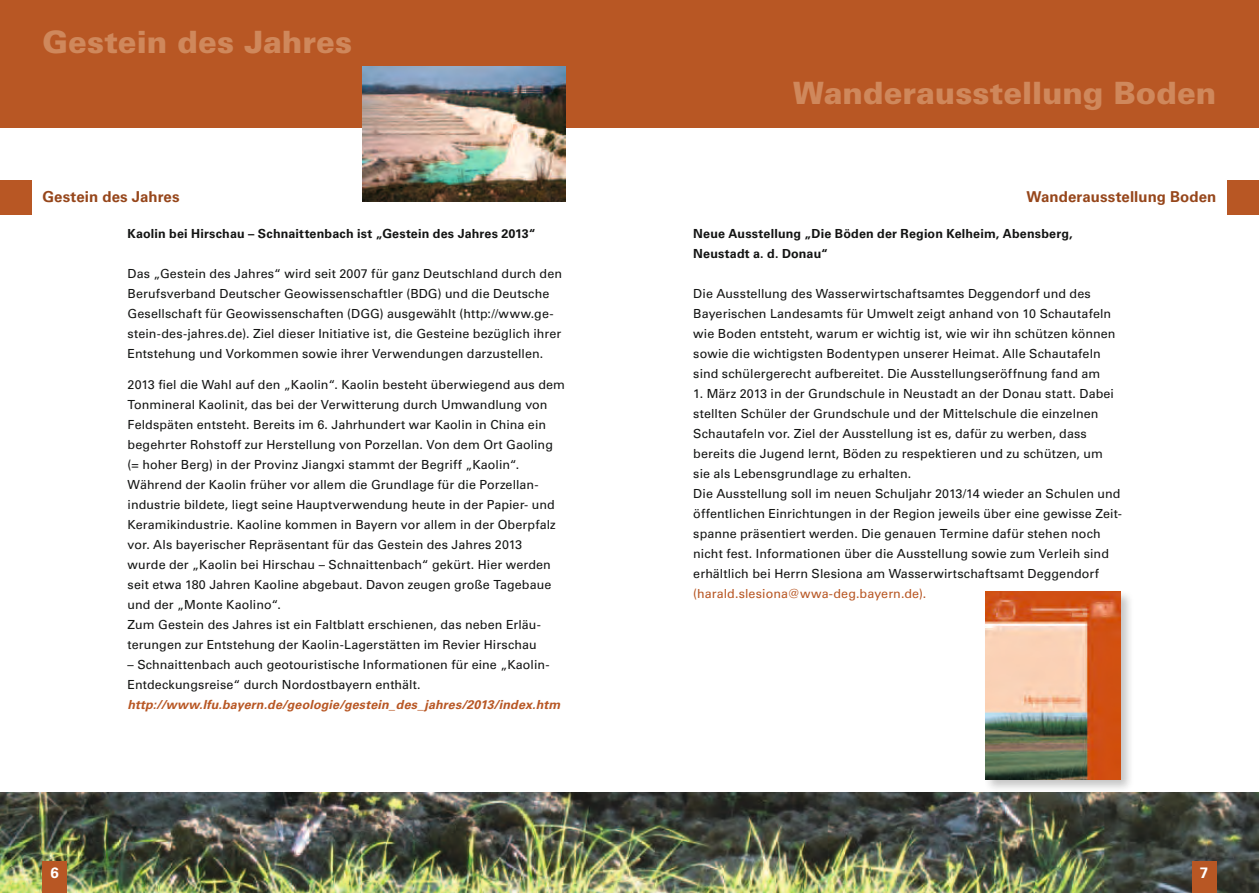
<style>
.page{position:relative;width:1259px;height:893px;background:#fff}
.page>*{position:absolute;margin:0;border:0;box-sizing:border-box;transform-origin:0 0}
.t1{font:900 30.75px "Univers LT Std";color:#cf885c}
.t2{font:700 15px "Univers LT Std";letter-spacing:.005em;color:#96461b}
.t3{font:700 15px "Univers LT Std";color:#fff}
.t4{font:12.45px/20px "Univers LT Std";letter-spacing:.01em;color:#131413}
.t5{font:700 12.45px/20px "Univers LT Std";letter-spacing:.015em;color:#131413}
.s1{font-weight:700;font-style:italic;color:#b85724}
.s2{color:#b85724}
</style>
<div class="page">
<div style="left:0;top:0;width:1259px;height:128px;background:#b85724"></div>
<img style="left:0;top:792px;width:1259px;height:101px">
<div style="left:1227px;top:181px;width:32px;height:34px;background:#b85724"></div>
<div style="left:0;top:181px;width:32px;height:34px;background:#b85724"></div>
<div style="left:43px;top:861px;width:24px;height:32px;background:#b85724"></div>
<div style="left:1192px;top:861px;width:24px;height:32px;background:#b85724"></div>
<img style="left:362px;top:67px;width:204px;height:135px">
<div style="left:983px;top:589px;width:151px;height:204px;background:#131413;opacity:.25"></div>
<img style="left:985px;top:591px;width:135px;height:188px">
<p class="t1" style="left:43px;top:23px;width:311px">Gestein des Jahres</p>
<p class="t2" style="left:43px;top:188px;width:139px">Gestein des Jahres</p>
<p class="t5" style="left:128px;top:223px;width:410px">Kaolin bei Hirschau – Schnaittenbach ist „Gestein des Jahres 2013“</p>
<p class="t4" style="left:128px;top:263px;width:436px">Das „Gestein des Jahres“ wird seit 2007 für ganz Deutschland durch den Berufsverband Deutscher Geowissenschaftler (BDG) und die Deutsche Gesellschaft für Geowissenschaften (DGG) ausgewählt (http://www.ge&shy;stein-des-jahres.de). Ziel dieser Initiative ist, die Gesteine bezüglich ihrer Entstehung und Vorkommen sowie ihrer Verwendungen darzustellen.</p>
<p class="t4" style="left:128px;top:375px;width:439px">2013 fiel die Wahl auf den „Kaolin“. Kaolin besteht überwiegend aus dem Tonmineral Kaolinit, das bei der Verwitterung durch Umwandlung von Feldspäten entsteht. Bereits im 6. Jahrhundert war Kaolin in China ein begehrter Rohstoff zur Herstellung von Porzellan. Von dem Ort Gaoling (= hoher Berg) in der Provinz Jiangxi stammt der Begriff „Kaolin“.<br>Während der Kaolin früher vor allem die Grundlage für die Porzellan&shy;industrie bildete, liegt seine Hauptverwendung heute in der Papier- und Keramikindustrie. Kaoline kommen in Bayern vor allem in der Oberpfalz vor. Als bayerischer Repräsentant für das Gestein des Jahres 2013<br>wurde der „Kaolin bei Hirschau – Schnaittenbach“ gekürt. Hier werden seit etwa 180 Jahren Kaoline abgebaut. Davon zeugen große Tagebaue und der „Monte Kaolino“.<br>Zum Gestein des Jahres ist ein Faltblatt erschienen, das neben Erläu&shy;terungen zur Entstehung der Kaolin-Lagerstätten im Revier Hirschau</p>
<p class="t4" style="left:128px;top:655px;width:434px">– Schnaittenbach auch geotouristische Informationen für eine „Kaolin-<br>Entdeckungsreise“ durch Nordostbayern enthält. <span class="s1">http://www.lfu.bayern.de/geologie/gestein_des_jahres/2013/index.htm</span></p>
<p class="t1" style="left:793px;top:74px;width:425px">Wanderausstellung Boden</p>
<p class="t2" style="left:1026px;top:188px;width:191px">Wanderausstellung Boden</p>
<p class="t5" style="left:693px;top:223px;width:381px">Neue Ausstellung „Die Böden der Region Kelheim, Abensberg,<br>Neustadt a. d. Donau“</p>
<p class="t4" style="left:693px;top:283px;width:424px">Die Ausstellung des Wasserwirtschaftsamtes Deggendorf und des Bayerischen Landesamts für Umwelt zeigt anhand von 10 Schautafeln wie Boden entsteht, warum er wichtig ist, wie wir ihn schützen können sowie die wichtigsten Bodentypen unserer Heimat. Alle Schautafeln sind schülergerecht aufbereitet. Die Ausstellungseröffnung fand am</p>
<p class="t4" style="left:693px;top:383px;width:430px">1. März 2013 in der Grundschule in Neustadt an der Donau statt. Dabei stellten Schüler der Grundschule und der Mittelschule die einzelnen Schautafeln vor. Ziel der Ausstellung ist es, dafür zu werben, dass bereits die Jugend lernt, Böden zu respektieren und zu schützen, um sie als Lebensgrundlage zu erhalten.<br>Die Ausstellung soll im neuen Schuljahr 2013/14 wieder an Schulen und öffentlichen Einrichtungen in der Region jeweils über eine gewisse Zeit&shy;spanne präsentiert werden. Die genauen Termine dafür stehen noch nicht fest. Informationen über die Ausstellung sowie zum Verleih sind erhältlich bei Herrn Slesiona am Wasserwirtschaftsamt Deggendorf <span class="s2">(harald.slesiona@wwa-deg.bayern.de).</span></p>
<p class="t3" style="left:50px;top:864px;width:10px">6</p>
<p class="t3" style="left:1200px;top:864px;width:10px">7</p>
</div>
